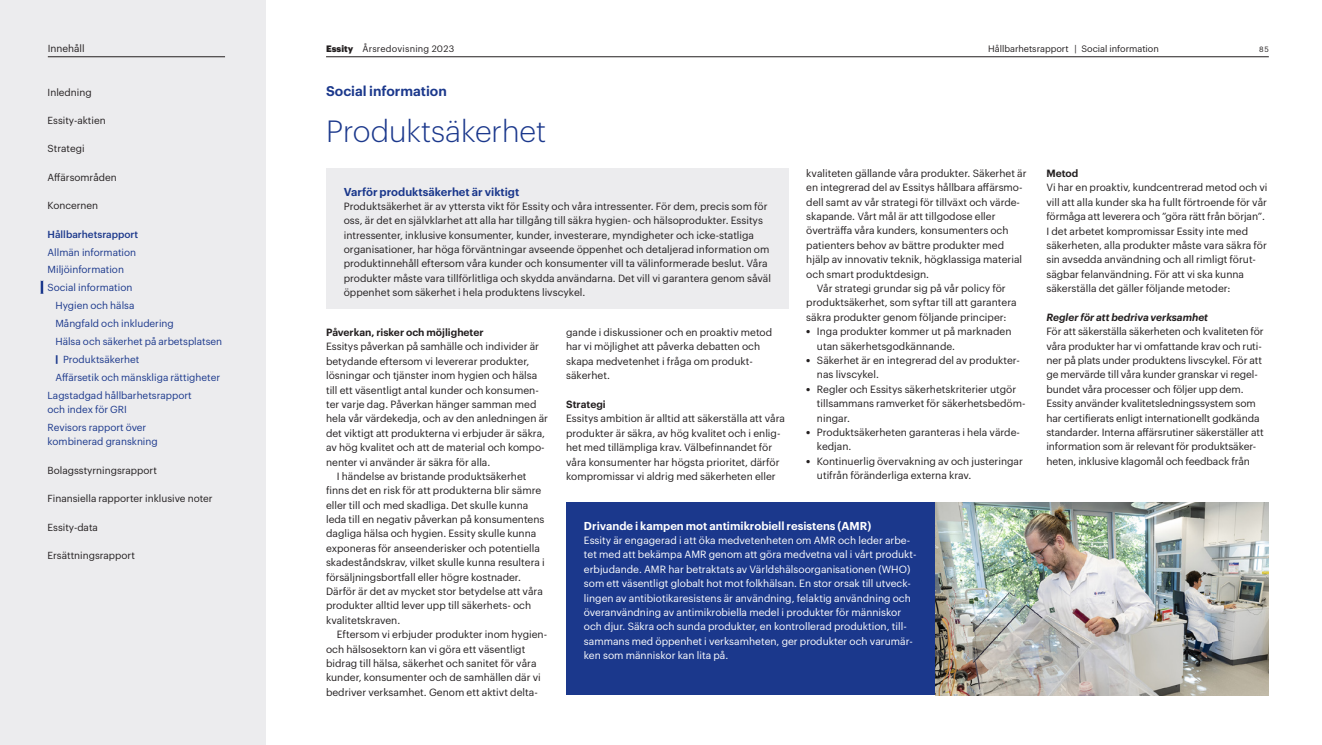
<style>
.page{position:relative;width:1322px;height:745px;background:#fff}
.page>*{position:absolute;margin:0;border:0;box-sizing:border-box;transform-origin:0 0}
.t1{font:300 30px "Graphik";color:#1b388c}
.t2{font:600 13.75px "Graphik";color:#1b388c}
.t3{font:600 11.25px "Graphik";color:#fff}
.t4{font:600 11.25px "Graphik";color:#1b388c}
.t5{font:10.25px/14.4px "Graphik";color:#231f20}
.t6{font:10.25px/14.4px "Graphik";color:#fff}
.t7{font:600 10.25px "Graphik";color:#231f20}
.t8{font:italic 600 10.25px "Graphik";color:#231f20}
.t9{font:10px/18.4px "Graphik";color:#1b388c}
.t10{font:10px "Graphik";color:#231f20}
.t11{font:500 10px "Graphik";color:#1b388c}
.t12{font:9.12px "Graphik";color:#231f20}
.t13{font:9.12px "Graphik";letter-spacing:.025em;color:#231f20}
.t14{font:7.5px "Graphik";color:#231f20}
.s1{font-weight:900}
.s2{font-family:"Graphik Super"}
.s3{font-weight:700;font-size:11.25px}
</style>
<div class="page">
<div style="left:566px;top:502px;width:369px;height:192px;background:#1b388c"></div>
<img style="left:935px;top:502px;width:334px;height:192px">
<div style="left:0;top:0;width:266px;height:744px;background:#ececee"></div>
<div style="left:326px;top:168px;width:462px;height:140px;background:#ececee"></div>
<hr style="left:326px;top:56px;width:943px;height:1px;background:#231f20">
<hr style="left:48px;top:56px;width:177px;height:1px;background:#231f20">
<svg style="left:40px;top:280px;width:4px;height:14px"></svg>
<p class="t10" style="left:48px;top:40px;width:38px">Innehåll</p>
<p class="t13" style="left:326px;top:42px;width:130px"><span class="s1">Essity</span> Årsredovisning 2023</p>
<p class="t12" style="left:988px;top:42px;width:172px">Hållbarhetsrapport | Social information</p>
<p class="t14" style="left:1259px;top:43px;width:11px">85</p>
<p class="t10" style="left:48px;top:84px;width:46px">Inledning</p>
<p class="t10" style="left:48px;top:113px;width:60px">Essity-aktien</p>
<p class="t10" style="left:48px;top:141px;width:38px">Strategi</p>
<p class="t10" style="left:48px;top:169px;width:71px">Affärsområden</p>
<p class="t10" style="left:48px;top:198px;width:52px">Koncernen</p>
<p class="t11" style="left:48px;top:226px;width:92px">Hållbarhetsrapport</p>
<p class="t9" style="left:48px;top:242px;width:90px">Allmän information</p>
<p class="t9" style="left:48px;top:259px;width:78px">Miljöinformation</p>
<p class="t9" style="left:48px;top:277px;width:86px">Social information</p>
<p class="t9" style="left:55px;top:295px;width:81px">Hygien och hälsa</p>
<p class="t9" style="left:55px;top:313px;width:120px">Mångfald och inkludering</p>
<p class="t9" style="left:55px;top:331px;width:168px">Hälsa och säkerhet på arbetsplatsen</p>
<p class="t9" style="left:55px;top:349px;width:85px"><span class="s2">|</span> Produktsäkerhet</p>
<p class="t9" style="left:55px;top:367px;width:166px">Affärsetik och mänskliga rättigheter</p>
<p class="t9" style="left:48px;top:385px;width:146px">Lagstadgad hållbarhetsrapport</p>
<p class="t9" style="left:48px;top:399px;width:100px">och index för GRI<br>Revisors rapport över</p>
<p class="t9" style="left:48px;top:431px;width:112px">kombinerad granskning</p>
<p class="t10" style="left:48px;top:462px;width:111px">Bolagsstyrningsrapport</p>
<p class="t10" style="left:48px;top:490px;width:167px">Finansiella rapporter inklusive noter</p>
<p class="t10" style="left:48px;top:519px;width:52px">Essity-data</p>
<p class="t10" style="left:48px;top:547px;width:89px">Ersättningsrapport</p>
<h2 class="t2" style="left:326px;top:81px;width:122px">Social information</h2>
<h1 class="t1" style="left:326px;top:109px;width:222px">Produktsäkerhet</h1>
<p class="t5" style="left:806px;top:165px;width:222px">kvaliteten gällande våra produkter. Säkerhet är</p>
<p class="t5" style="left:806px;top:179px;width:218px">en integrerad del av Essitys hållbara affärsmo-</p>
<p class="t5" style="left:806px;top:194px;width:215px">dell samt av vår strategi för tillväxt och värde-</p>
<p class="t5" style="left:806px;top:208px;width:191px">skapande. Vårt mål är att tillgodose eller</p>
<p class="t5" style="left:806px;top:222px;width:204px">överträffa våra kunders, konsumenters och</p>
<p class="t5" style="left:806px;top:237px;width:199px">patienters behov av bättre produkter med</p>
<p class="t5" style="left:806px;top:251px;width:217px">hjälp av innovativ teknik, högklassiga material</p>
<p class="t5" style="left:806px;top:266px;width:124px">och smart produktdesign.</p>
<p class="t5" style="left:817px;top:280px;width:190px">Vår strategi grundar sig på vår policy för</p>
<p class="t5" style="left:806px;top:294px;width:212px">produktsäkerhet, som syftar till att garantera</p>
<p class="t5" style="left:806px;top:309px;width:202px">säkra produkter genom följande principer:</p>
<p class="t5" style="left:817px;top:323px;width:196px;text-indent:-11px"><span class="s3">•</span> Inga produkter kommer ut på marknaden utan säkerhetsgodkännande.</p>
<p class="t5" style="left:817px;top:352px;width:205px;text-indent:-11px"><span class="s3">•</span> Säkerhet är en integrerad del av produkter&shy;nas livscykel.</p>
<p class="t5" style="left:817px;top:381px;width:210px;text-indent:-11px"><span class="s3">•</span> Regler och Essitys säkerhetskriterier utgör tillsammans ramverket för säkerhetsbedöm&shy;ningar.</p>
<p class="t5" style="left:817px;top:424px;width:204px;text-indent:-11px"><span class="s3">•</span> Produktsäkerheten garanteras i hela värde&shy;kedjan.</p>
<p class="t5" style="left:817px;top:452px;width:207px;text-indent:-11px"><span class="s3">•</span> Kontinuerlig övervakning av och justeringar utifrån föränderliga externa krav.</p>
<p class="t7" style="left:1046px;top:165px;width:34px">Metod</p>
<p class="t5" style="left:1046px;top:179px;width:223px">Vi har en proaktiv, kundcentrerad metod och vi vill att alla kunder ska ha fullt förtroende för vår förmåga att leverera och ”göra rätt från början”.<br>I det arbetet kompromissar Essity inte med säkerheten, alla produkter måste vara säkra för sin avsedda användning och all rimligt förut&shy;sägbar felanvändning. För att vi ska kunna säkerställa det gäller följande metoder:</p>
<p class="t8" style="left:1046px;top:309px;width:163px">Regler för att bedriva verksamhet</p>
<p class="t5" style="left:1046px;top:323px;width:219px">För att säkerställa säkerheten och kvaliteten för våra produkter har vi omfattande krav och ruti&shy;ner på plats under produktens livscykel. För att ge mervärde till våra kunder granskar vi regel&shy;bundet våra processer och följer upp dem.<br>Essity använder kvalitetsledningssystem som har certifierats enligt internationellt godkända standarder. Interna affärsrutiner säkerställer att information som är relevant för produktsäker&shy;heten, inklusive klagomål och feedback från</p>
<p class="t4" style="left:344px;top:183px;width:177px">Varför produktsäkerhet är viktigt</p>
<p class="t5" style="left:344px;top:198px;width:429px">Produktsäkerhet är av yttersta vikt för Essity och våra intressenter. För dem, precis som för oss, är det en självklarhet att alla har tillgång till säkra hygien- och hälsoprodukter. Essitys intressenter, inklusive konsumenter, kunder, investerare, myndigheter och icke-statliga organisationer, har höga förväntningar avseende öppenhet och detaljerad information om produktinnehåll eftersom våra kunder och konsumenter vill ta välinformerade beslut. Våra produkter måste vara tillförlitliga och skydda användarna. Det vill vi garantera genom såväl öppenhet som säkerhet i hela produktens livscykel.</p>
<p class="t7" style="left:326px;top:324px;width:159px">Påverkan, risker och möjligheter</p>
<p class="t5" style="left:326px;top:338px;width:214px">Essitys påverkan på samhälle och individer är</p>
<p class="t5" style="left:326px;top:353px;width:205px">betydande eftersom vi levererar produkter,</p>
<p class="t5" style="left:326px;top:367px;width:213px">lösningar och tjänster inom hygien och hälsa</p>
<p class="t5" style="left:326px;top:381px;width:214px">till ett väsentligt antal kunder och konsumen-</p>
<p class="t5" style="left:326px;top:396px;width:212px">ter varje dag. Påverkan hänger samman med</p>
<p class="t5" style="left:326px;top:410px;width:223px">hela vår värdekedja, och av den anledningen är</p>
<p class="t5" style="left:326px;top:424px;width:221px">det viktigt att produkterna vi erbjuder är säkra,</p>
<p class="t5" style="left:326px;top:439px;width:220px">av hög kvalitet och att de material och kompo-</p>
<p class="t5" style="left:326px;top:453px;width:166px">nenter vi använder är säkra för alla.</p>
<p class="t5" style="left:337px;top:468px;width:191px">I händelse av bristande produktsäkerhet</p>
<p class="t5" style="left:326px;top:482px;width:217px">finns det en risk för att produkterna blir sämre</p>
<p class="t5" style="left:326px;top:496px;width:204px">eller till och med skadliga. Det skulle kunna</p>
<p class="t5" style="left:326px;top:511px;width:220px">leda till en negativ påverkan på konsumentens</p>
<p class="t5" style="left:326px;top:525px;width:212px">dagliga hälsa och hygien. Essity skulle kunna</p>
<p class="t5" style="left:326px;top:539px;width:215px">exponeras för anseenderisker och potentiella</p>
<p class="t5" style="left:326px;top:554px;width:220px">skadeståndskrav, vilket skulle kunna resultera i</p>
<p class="t5" style="left:326px;top:568px;width:196px">försäljningsbortfall eller högre kostnader.</p>
<p class="t5" style="left:326px;top:583px;width:218px">Därför är det av mycket stor betydelse att våra</p>
<p class="t5" style="left:326px;top:597px;width:207px">produkter alltid lever upp till säkerhets- och</p>
<p class="t5" style="left:326px;top:611px;width:76px">kvalitetskraven.</p>
<p class="t5" style="left:337px;top:626px;width:212px">Eftersom vi erbjuder produkter inom hygien-</p>
<p class="t5" style="left:326px;top:640px;width:201px">och hälsosektorn kan vi göra ett väsentligt</p>
<p class="t5" style="left:326px;top:654px;width:212px">bidrag till hälsa, säkerhet och sanitet för våra</p>
<p class="t5" style="left:326px;top:669px;width:216px">kunder, konsumenter och de samhällen där vi</p>
<p class="t5" style="left:326px;top:683px;width:213px">bedriver verksamhet. Genom ett aktivt delta-</p>
<p class="t5" style="left:566px;top:324px;width:208px">gande i diskussioner och en proaktiv metod har vi möjlighet att påverka debatten och skapa medvetenhet i fråga om produkt&shy;säkerhet.</p>
<p class="t7" style="left:566px;top:396px;width:41px">Strategi</p>
<p class="t5" style="left:566px;top:410px;width:220px">Essitys ambition är alltid att säkerställa att våra produkter är säkra, av hög kvalitet och i enlig&shy;het med tillämpliga krav. Välbefinnandet för våra konsumenter har högsta prioritet, därför kompromissar vi aldrig med säkerheten eller</p>
<p class="t3" style="left:584px;top:516px;width:289px">Drivande i kampen mot antimikrobiell resistens (AMR)</p>
<p class="t6" style="left:584px;top:532px;width:333px">Essity är engagerad i att öka medvetenheten om AMR och leder arbe&shy;tet med att bekämpa AMR genom att göra medvetna val i vårt produkt&shy;erbjudande. AMR har betraktats av Världshälsoorganisationen (WHO) som ett väsentligt globalt hot mot folkhälsan. En stor orsak till utveck&shy;lingen av antibiotikaresistens är användning, felaktig användning och överanvändning av antimikrobiella medel i produkter för människor och djur. Säkra och sunda produkter, en kontrollerad produktion, till&shy;sammans med öppenhet i verksamheten, ger produkter och varumär&shy;ken som människor kan lita på.</p>
</div>
